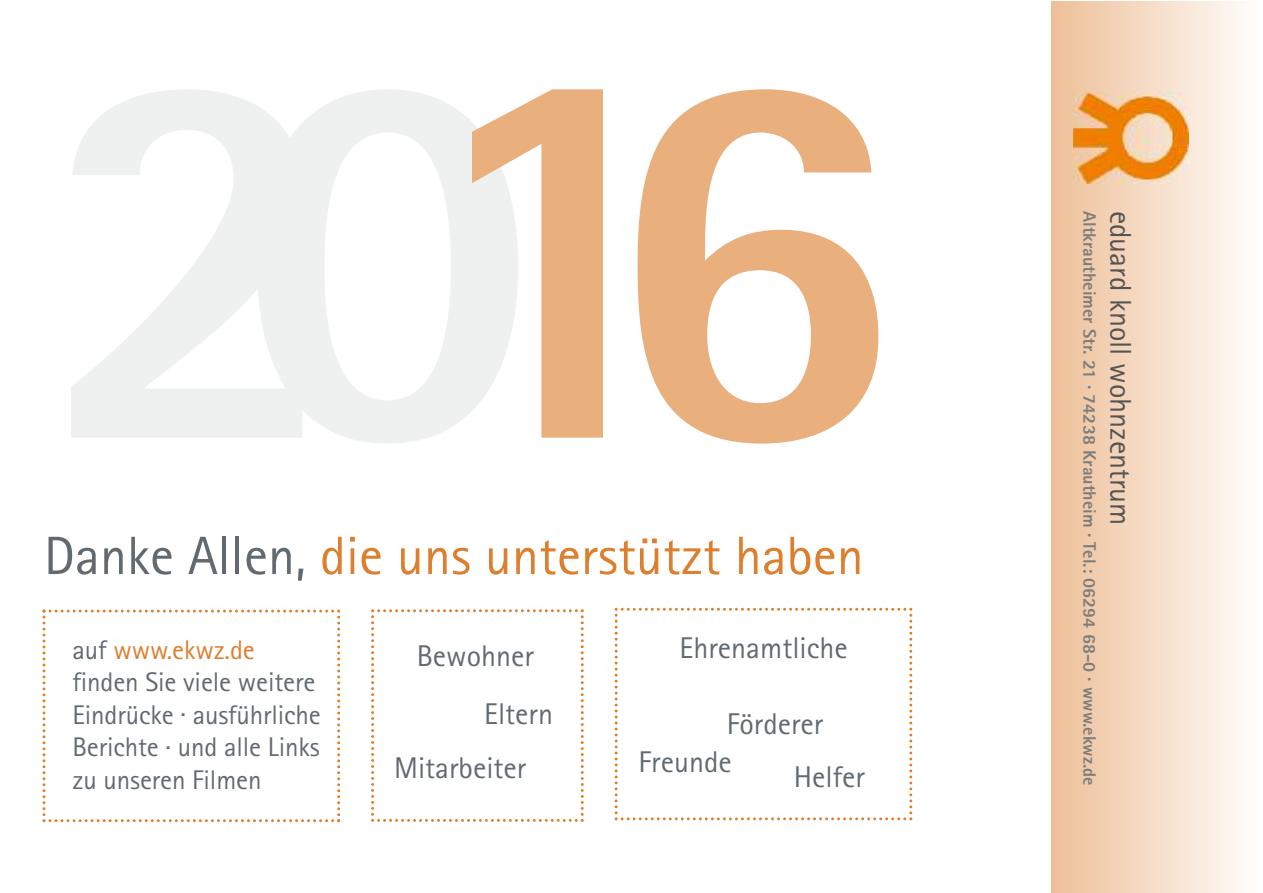
<style>
.page{position:relative;width:1263px;height:893px;background:#fff}
.page>*{position:absolute;margin:0;border:0;box-sizing:border-box;transform-origin:0 0}
.t1{font:54px "Agfa Rotis Sans Serif";color:#dc7f2f}
.t2{font:30px/52.9px "Agfa Rotis Sans Serif";color:#626a71}
.t3{font:30px "Agfa Rotis Sans Serif";color:#545454}
.t4{font:27px/32.4px "Agfa Rotis Sans Serif";letter-spacing:-.005em;color:#626a71}
.t5{font:800 18px "Agfa Rotis Sans Serif";color:#7d7d7d}
.s1{color:#626a71}
.s2{color:#dc7f2f}
</style>
<div class="page">
<div style="left:1051px;top:1px;width:209px;height:892px;background:linear-gradient(to right,#edbf97,#fffefd)"></div>
<svg style="left:615px;top:608px;width:297px;height:212px"></svg>
<svg style="left:43px;top:610px;width:297px;height:212px"></svg>
<svg style="left:371px;top:609px;width:213px;height:213px"></svg>
<svg style="left:71px;top:89px;width:401px;height:354px;fill:#eff0f0"></svg>
<svg style="left:472px;top:89px;width:406px;height:355px"></svg>
<img style="left:1073px;top:92px;width:116px;height:92px">
<h1 class="t1" style="left:44px;top:537px;width:821px"><span class="s1">Danke Allen,</span> die uns unterstützt haben</h1>
<p class="t4" style="left:73px;top:636px;width:250px">auf <span class="s2">www.ekwz.de </span>finden Sie viele weitere<br>Eindrücke . ausführliche<br>Berichte . und alle Links zu unseren Filmen</p>
<p class="t2" style="left:417px;top:632px;width:119px">Bewohner</p>
<p class="t2" style="left:394px;top:689px;width:160px;line-height:54.2px;text-indent:90px">Eltern<br>Mitarbeiter</p>
<p class="t2" style="left:679px;top:624px;width:170px">Ehrenamtliche</p>
<p class="t2" style="left:794px;top:701px;width:73px;text-indent:-67px">Förderer<br>Helfer</p>
<p class="t2" style="left:638px;top:738px;width:95px">Freunde</p>
<p class="t5" style="left:1096px;top:211px;width:576px;rotate:90deg">Altkrautheimer Str. 21 . 74238 Krautheim . Tel.: 06294 68-0 . www.ekwz.de</p>
<p class="t3" style="left:1131px;top:211px;width:316px;rotate:90deg">eduard knoll wohnzentrum</p>
</div>
